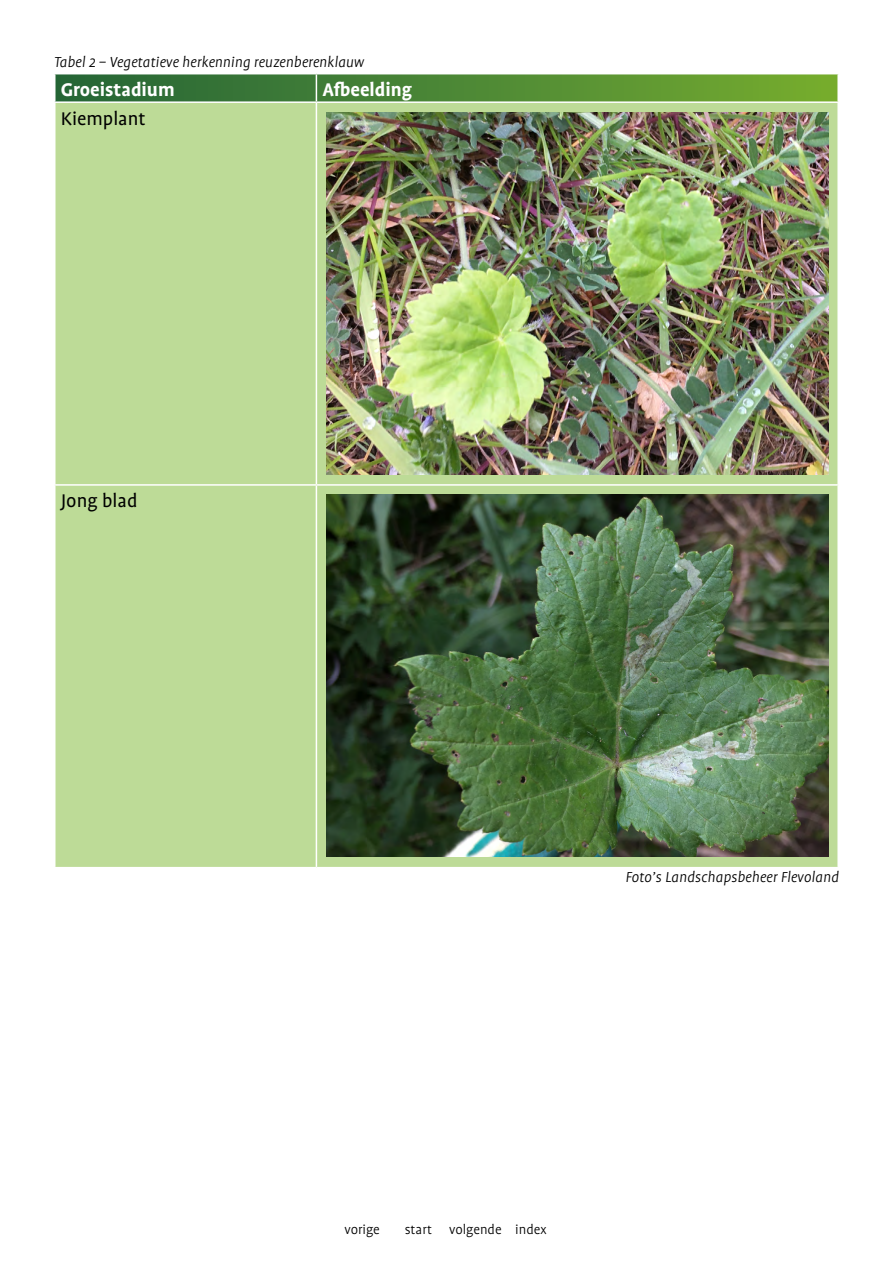
<style>
.page{position:relative;width:893px;height:1263px;background:#fff}
.page>*{position:absolute;margin:0;border:0;box-sizing:border-box;transform-origin:0 0}
.t1{font:700 21px "Profile Pro";color:#fff}
.t2{font:21px "Profile Pro";color:#000}
.t3{font:italic 300 16.5px "Profile Pro";color:#000}
.t4{font:300 15px "Profile Pro";color:#000}
</style>
<div class="page">
<div style="left:56px;top:103px;width:781px;height:764px;background:#bddb97"></div>
<svg style="left:55px;top:74px;width:782px;height:27px;background:#4f8938"></svg>
<hr style="left:316px;top:103px;width:1px;height:381px;background:#fff">
<hr style="left:54px;top:484px;width:262px;height:2px;background:#fff">
<hr style="left:316px;top:484px;width:523px;height:2px;background:#fff">
<hr style="left:316px;top:486px;width:1px;height:381px;background:#fff">
<img style="left:326px;top:113px;width:502px;height:361px">
<img style="left:326px;top:495px;width:502px;height:361px">
<p class="t3" style="left:54px;top:53px;width:312px">Tabel 2 – Vegetatieve herkenning reuzenberenklauw</p>
<p class="t1" style="left:61px;top:77px;width:115px">Groeistadium</p>
<p class="t1" style="left:322px;top:77px;width:91px">Afbeelding</p>
<p class="t2" style="left:61px;top:107px;width:87px">Kiemplant</p>
<p class="t2" style="left:61px;top:489px;width:78px">Jong blad</p>
<p class="t3" style="left:625px;top:868px;width:215px">Foto’s Landschapsbeheer Flevoland</p>
<p class="t4" style="left:344px;top:1221px;width:37px">vorige</p>
<p class="t4" style="left:405px;top:1221px;width:143px">start volgende index</p>
</div>
